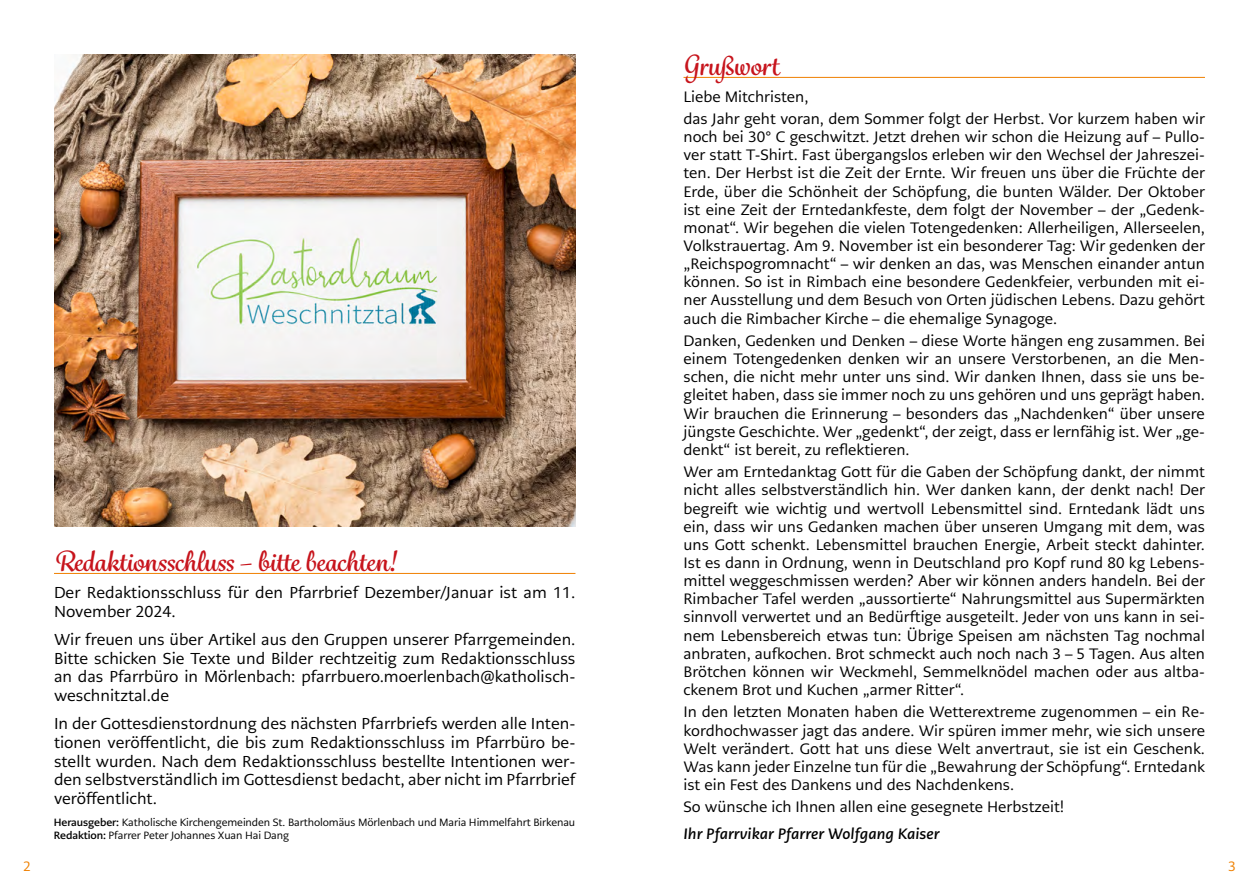
<style>
.page{position:relative;width:1259px;height:893px;background:#fff}
.page>*{position:absolute;margin:0;border:0;box-sizing:border-box;transform-origin:0 0}
.Header_MöBi{font:700 27px "Grafolita Script";color:#c7141c}
.Fließtext_MöBi{font:15.75px/18.9px "PMN Caecilia Sans Text";color:#000}
.Fließtext_MöBi-2{font:15px/18.1px "PMN Caecilia Sans Text";color:#000;text-align:justify}
.Autor_MöBi{font:italic 700 15px "PMN Caecilia Sans Text";color:#000}
.t1{font:13.5px "PMN Caecilia Sans Text";color:#ef8000}
.t2{font:10.5px "PMN Caecilia Sans Text";letter-spacing:-.01em;color:#000}
.s1{font-weight:700}
</style>
<div class="page">
<hr style="left:54px;top:573px;width:521px;height:1px;background:#ef8000">
<hr style="left:683px;top:77px;width:522px;height:1px;background:#ef8000">
<img style="left:54px;top:54px;width:521px;height:472px">
<p class="Header_MöBi" style="left:54px;top:543px;width:344px">Redaktionsschluss – bitte beachten!</p>
<p class="Fließtext_MöBi" style="left:54px;top:583px;width:523px">Der Redaktionsschluss für den Pfarrbrief Dezember/Januar ist am 11.<br>November 2024.</p>
<p class="Fließtext_MöBi" style="left:54px;top:630px;width:523px;text-align:justify">Wir freuen uns über Artikel aus den Gruppen unserer Pfarrgemeinden.<br>Bitte schicken Sie Texte und Bilder rechtzeitig zum Redaktions schluss an das Pfarrbüro in Mörlenbach: pfarrbuero.moerlenbach@katholisch&shy;weschnitztal.de</p>
<p class="Fließtext_MöBi" style="left:54px;top:714px;width:523px">In der Gottesdienstordnung des nächsten Pfarrbriefs werden alle Inten&shy;tionen veröffentlicht, die bis zum Redaktionsschluss im Pfarr büro be&shy;stellt wurden. Nach dem Redaktionsschluss bestellte Inten tionen wer&shy;den selbstverständlich im Gottesdienst bedacht, aber nicht im Pfarrbrief veröffentlicht.</p>
<p class="t2" style="left:54px;top:816px;width:523px"><span class="s1">Herausgeber:</span> Katholische Kirchengemeinden St. Bartholomäus Mörlenbach und Maria Himmelfahrt Birkenau</p>
<p class="t2" style="left:54px;top:829px;width:237px"><span class="s1">Redaktion:</span> Pfarrer Peter Johannes Xuan Hai Dang</p>
<p class="Header_MöBi" style="left:683px;top:47px;width:97px">Grußwort</p>
<p class="Fließtext_MöBi-2" style="left:683px;top:87px;width:126px">Liebe Mitchristen,</p>
<p class="Fließtext_MöBi-2" style="left:683px;top:110px;width:523px">das Jahr geht voran, dem Sommer folgt der Herbst. Vor kurzem haben wir noch bei 30° C geschwitzt. Jetzt drehen wir schon die Heizung auf – Pullo&shy;ver statt T-Shirt. Fast übergangslos erleben wir den Wechsel der Jahreszei&shy;ten. Der Herbst ist die Zeit der Ernte. Wir freuen uns über die Früchte der Erde, über die Schönheit der Schöpfung, die bunten Wälder. Der Oktober ist eine Zeit der Erntedankfeste, dem folgt der November – der „Gedenk&shy;monat“. Wir begehen die vielen Totengedenken: Allerheiligen, Allerseelen, Volkstrauertag. Am 9. November ist ein besonderer Tag: Wir gedenken der „Reichspogromnacht“ – wir denken an das, was Menschen einander antun können. So ist in Rimbach eine besondere Gedenkfeier, verbunden mit ei&shy;ner Ausstellung und dem Besuch von Orten jüdischen Lebens. Dazu gehört auch die Rimbacher Kirche – die ehemalige Synagoge.</p>
<p class="Fließtext_MöBi-2" style="left:683px;top:331px;width:523px">Danken, Gedenken und Denken – diese Worte hängen eng zusammen. Bei einem Totengedenken denken wir an unsere Verstorbenen, an die Men&shy;schen, die nicht mehr unter uns sind. Wir danken Ihnen, dass sie uns be&shy;gleitet haben, dass sie immer noch zu uns gehören und uns geprägt haben.<br>Wir brauchen die Erinnerung – besonders das „Nachdenken“ über unsere jüngste Geschichte. Wer „gedenkt“, der zeigt, dass er lernfähig ist. Wer „ge&shy;denkt“ ist bereit, zu reflektieren.</p>
<p class="Fließtext_MöBi-2" style="left:683px;top:463px;width:523px">Wer am Erntedanktag Gott für die Gaben der Schöpfung dankt, der nimmt nicht alles selbstverständlich hin. Wer danken kann, der denkt nach! Der begreift wie wichtig und wertvoll Lebensmittel sind. Erntedank lädt uns ein, dass wir uns Gedanken machen über unseren Umgang mit dem, was uns Gott schenkt. Lebensmittel brauchen Energie, Arbeit steckt dahinter.<br>Ist es dann in Ordnung, wenn in Deutschland pro Kopf rund 80 kg Lebens&shy;mittel weggeschmissen werden? Aber wir können anders handeln. Bei der Rimbacher Tafel werden „aussortierte“ Nahrungsmittel aus Supermärkten sinnvoll verwertet und an Bedürftige ausgeteilt. Jeder von uns kann in sei&shy;nem Lebensbereich etwas tun: Übrige Speisen am nächsten Tag nochmal anbraten, aufkochen. Brot schmeckt auch noch nach 3 – 5 Tagen. Aus alten Brötchen können wir Weckmehl, Semmelknödel machen oder aus altba&shy;ckenem Brot und Kuchen „armer Ritter“.</p>
<p class="Fließtext_MöBi-2" style="left:683px;top:703px;width:523px">In den letzten Monaten haben die Wetterextreme zugenommen – ein Re&shy;kordhochwasser jagt das andere. Wir spüren immer mehr, wie sich unsere Welt verändert. Gott hat uns diese Welt anvertraut, sie ist ein Geschenk.<br>Was kann jeder Einzelne tun für die „Bewahrung der Schöpfung“. Erntedank ist ein Fest des Dankens und des Nachdenkens.</p>
<p class="Fließtext_MöBi-2" style="left:683px;top:798px;width:382px">So wünsche ich Ihnen allen eine gesegnete Herbstzeit!</p>
<p class="Autor_MöBi" style="left:683px;top:824px;width:257px">Ihr Pfarrvikar Pfarrer Wolfgang Kaiser</p>
<p class="t1" style="left:23px;top:857px;width:9px">2</p>
<p class="t1" style="left:1228px;top:857px;width:9px">3</p>
</div>
